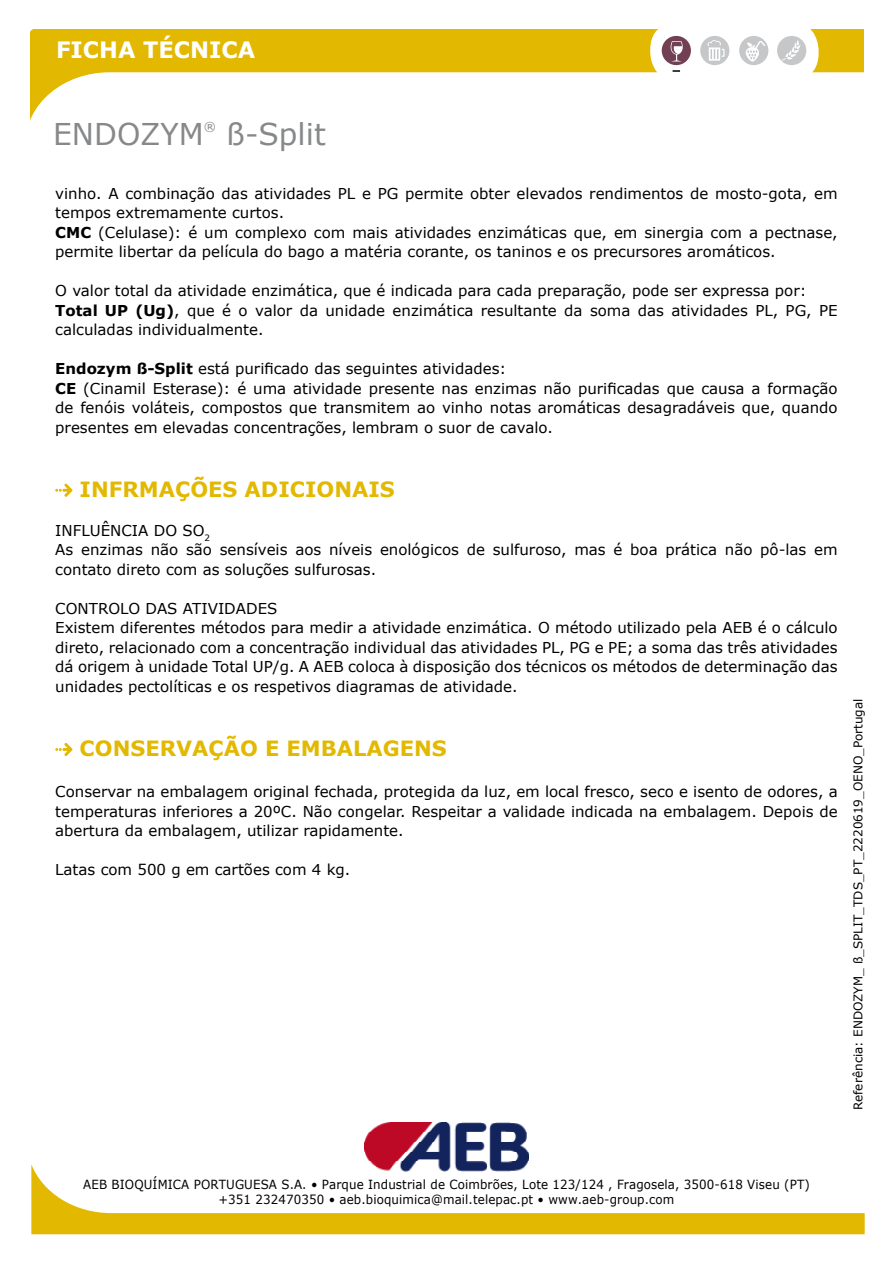
<style>
.page{position:relative;width:893px;height:1263px;background:#fff}
.page>*{position:absolute;margin:0;border:0;box-sizing:border-box;transform-origin:0 0}
.t1{font:30px "Verdana";color:#87888a}
.t2{font:700 22.5px "Verdana";color:#fff}
.t3{font:700 21px "Verdana";color:#e2b900}
.t4{font:15px/19.5px "Verdana";color:#000}
.t5{font:12.6px/15.1px "Verdana";letter-spacing:.01em;color:#000;text-align:center;scale:.94 1}
.t6{font:12.3px "Verdana";color:#87888a}
.t7{font:12px "Verdana";color:#000}
.s1{font-weight:700}
</style>
<div class="page">
<svg style="left:30px;top:30px;width:834px;height:91px"></svg>
<div style="left:651px;top:21px;width:168px;height:61px;background:#fff;border-radius:28px"></div>
<svg style="left:672px;top:70px;width:8px;height:2px"></svg>
<div style="left:777px;top:36px;width:29px;height:29px;background:#c6c7c8;border-radius:50%"></div>
<svg style="left:781px;top:40px;width:20px;height:21px"></svg>
<div style="left:739px;top:36px;width:29px;height:29px;background:#c6c7c8;border-radius:50%"></div>
<div style="left:662px;top:36px;width:29px;height:29px;background:#724053;border-radius:50%"></div>
<div style="left:700px;top:36px;width:29px;height:29px;background:#c6c7c8;border-radius:50%"></div>
<svg style="left:707px;top:40px;width:18px;height:21px"></svg>
<svg style="left:671px;top:41px;width:12px;height:20px"></svg>
<svg style="left:746px;top:41px;width:19px;height:21px"></svg>
<img style="left:364px;top:1122px;width:165px;height:42px">
<svg style="left:31px;top:1164px;width:834px;height:70px"></svg>
<svg style="left:55px;top:484px;width:17px;height:13px"></svg>
<svg style="left:55px;top:743px;width:17px;height:13px"></svg>
<h2 class="t2" style="left:56px;top:33px;width:201px">FICHA TÉCNICA</h2>
<h1 class="t1" style="left:53px;top:114px;width:152px">ENDOZYM</h1>
<p class="t6" style="left:204px;top:118px;width:14px">®</p>
<h1 class="t1" style="left:226px;top:114px;width:101px">ß-Split</h1>
<p class="t4" style="left:55px;top:183px;width:784px">vinho. A combinação das atividades PL e PG permite obter elevados rendimentos de mosto-gota, em tempos extremamente curtos.<br><span class="s1">CMC</span> (Celulase): é um complexo com mais atividades enzimáticas que, em sinergia com a pectnase, permite libertar da película do bago a matéria corante, os taninos e os precursores aromáticos.</p>
<p class="t4" style="left:55px;top:281px;width:784px">O valor total da atividade enzimática, que é indicada para cada preparação, pode ser expressa por:<br><span class="s1">Total UP (Ug)</span>, que é o valor da unidade enzimática resultante da soma das atividades PL, PG, PE calculadas individualmente.</p>
<p class="t4" style="left:55px;top:359px;width:784px"><span class="s1">Endozym ß-Split</span> está purificado das seguintes atividades:<br><span class="s1">CE</span> (Cinamil Esterase): é uma atividade presente nas enzimas não purificadas que causa a formação de fenóis voláteis, compostos que transmitem ao vinho notas aromáticas desagradáveis que, quando presentes em elevadas concentrações, lembram o suor de cavalo.</p>
<h3 class="t3" style="left:80px;top:474px;width:317px">INFRMAÇÕES ADICIONAIS</h3>
<p class="t4" style="left:55px;top:520px;width:784px">INFLUÊNCIA DO SO<sub>2<br></sub>As enzimas não são sensíveis aos níveis enológicos de sulfuroso, mas é boa prática não pô-las em contato direto com as soluções sulfurosas.</p>
<p class="t4" style="left:55px;top:598px;width:784px">CONTROLO DAS ATIVIDADES<br>Existem diferentes métodos para medir a atividade enzimática. O método utilizado pela AEB é o cálculo direto, relacionado com a concentração individual das atividades PL, PG e PE; a soma das três atividades dá origem à unidade Total UP/g. A AEB coloca à disposição dos técnicos os métodos de determinação das unidades pectolíticas e os respetivos diagramas de atividade.</p>
<h3 class="t3" style="left:80px;top:733px;width:369px">CONSERVAÇÃO E EMBALAGENS</h3>
<p class="t4" style="left:55px;top:782px;width:784px;text-align:justify">Conservar na embalagem original fechada, protegida da luz, em local fresco, seco e isento de odores, a temperaturas inferiores a 20ºC. Não congelar. Respeitar a validade indicada na embalagem. Depois de abertura da embalagem, utilizar rapidamente.</p>
<p class="t4" style="left:55px;top:860px;width:297px">Latas com 500 g em cartões com 4 kg.</p>
<p class="t7" style="left:850px;top:1110px;width:413px;rotate:-90deg">Referência: ENDOZYM_ ß_SPLIT_TDS_PT_2220619_OENO_Portugal</p>
<p class="t5" style="left:83px;top:1177px;width:774px">AEB BIOQUÍMICA PORTUGUESA S.A. • Parque Industrial de Coimbrões, Lote 123/124 , Fragosela, 3500-618 Viseu (PT) +351 232470350 • aeb.bioquimica@mail.telepac.pt • www.aeb-group.com</p>
</div>
